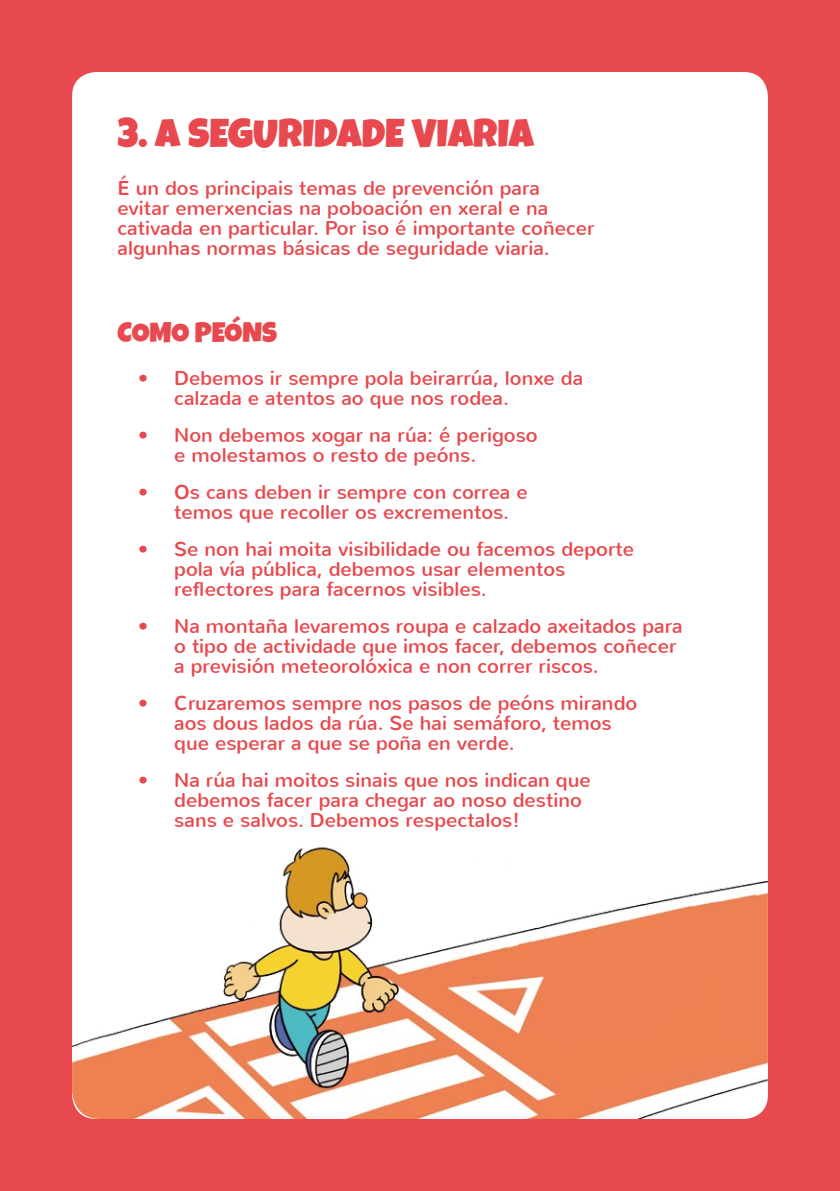
<style>
.page{position:relative;width:840px;height:1191px;background:#fff}
.page>*{position:absolute;margin:0;border:0;box-sizing:border-box;transform-origin:0 0}
.t1{font:40px "Luckiest Guy";color:#e7494e}
.t2{font:28px "Luckiest Guy";color:#e7494e}
.t3{font:20px/20px "Nunito";color:#e7494e}
</style>
<div class="page">
<div style="left:0;top:0;width:839px;height:1191px;background:#e7494e"></div>
<div style="left:72px;top:72px;width:695px;height:1047px;background:#fff;border-radius:24px"></div>
<img style="left:72px;top:761px;width:695px;height:358px">
<h1 class="t1" style="left:117px;top:107px;width:183px">3. A SEGURIDADE</h1>
<h1 class="t1" style="left:412px;top:107px;width:22px">VIARIA</h1>
<p class="t3" style="left:117px;top:178px;width:478px">É un dos principais temas de prevención para evitar emerxencias na poboación en xeral e na cativada en particular. Por iso é importante coñecer algunhas normas básicas de seguridade viaria.</p>
<h2 class="t2" style="left:117px;top:314px;width:35px">COMO</h2>
<h2 class="t2" style="left:195px;top:314px;width:66px">PEÓNS</h2>
<p class="t3" style="left:174px;top:368px;width:410px;text-indent:-36px">• Debemos ir sempre pola beirarrúa, lonxe da calzada e atentos ao que nos rodea.</p>
<p class="t3" style="left:174px;top:425px;width:365px;text-indent:-36px">• Non debemos xogar na rúa: é perigoso e molestamos o resto de peóns.</p>
<p class="t3" style="left:174px;top:482px;width:355px;text-indent:-36px">• Os cans deben ir sempre con correa e temos que recoller os excrementos.</p>
<p class="t3" style="left:174px;top:539px;width:461px;text-indent:-36px">• Se non hai moita visibilidade ou facemos deporte pola vía pública, debemos usar elementos reflectores para facernos visibles.</p>
<p class="t3" style="left:174px;top:616px;width:510px;text-indent:-36px">• Na montaña levaremos roupa e calzado axeitados para o tipo de actividade que imos facer, debemos coñecer a previsión meteorolóxica e non correr riscos.</p>
<p class="t3" style="left:174px;top:693px;width:464px;text-indent:-36px">• Cruzaremos sempre nos pasos de peóns mirando aos dous lados da rúa. Se hai semáforo, temos que esperar a que se poña en verde.</p>
<p class="t3" style="left:174px;top:770px;width:418px;text-indent:-36px">• Na rúa hai moitos sinais que nos indican que debemos facer para chegar ao noso destino sans e salvos. Debemos respectalos!</p>
</div>
